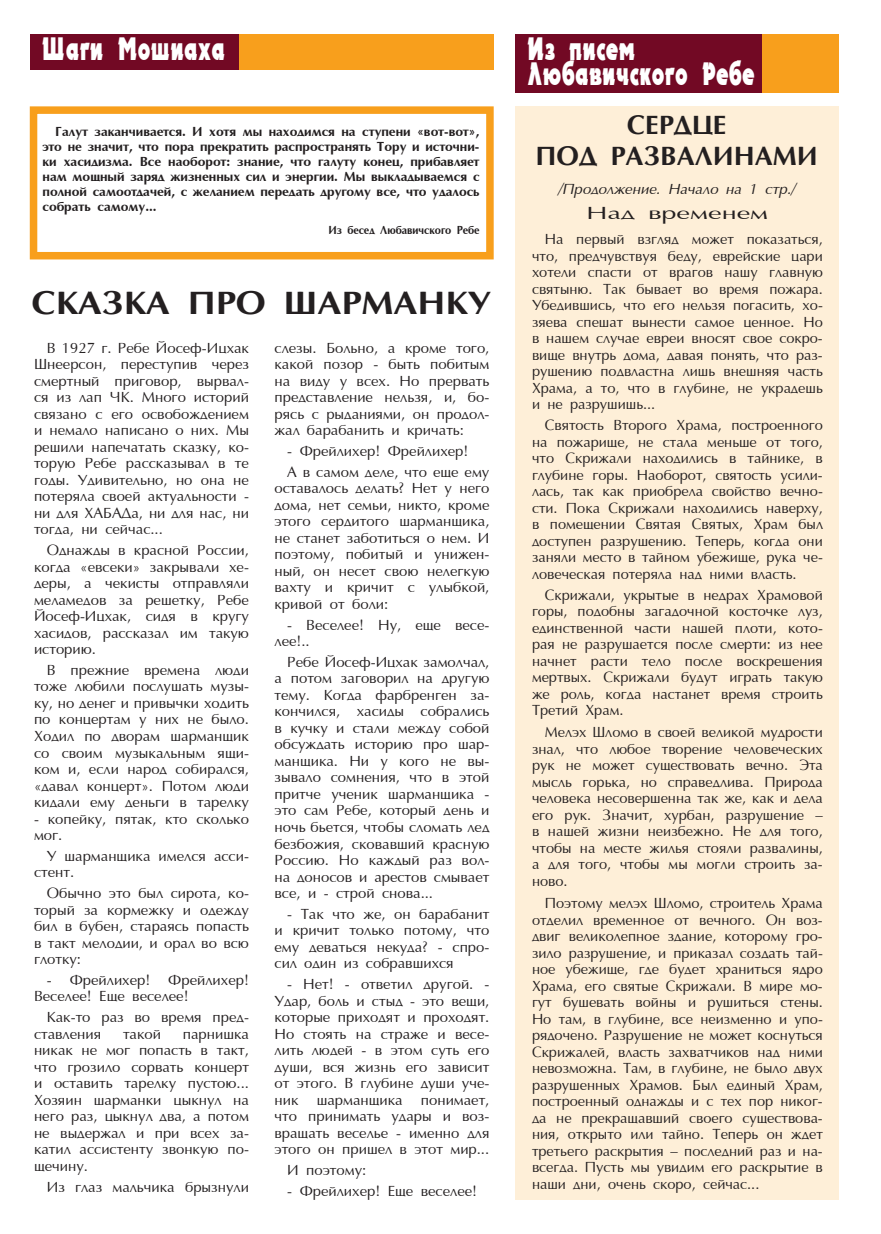
<style>
.page{position:relative;width:881px;height:1234px;background:#fff}
.page>*{position:absolute;margin:0;border:0;box-sizing:border-box;transform-origin:0 0}
.t1{font:700 33px "AG Opt Cyrillic";color:#231f20;scale:1.09 1}
.t2{font:31.5px/25.2px "Uk Electron";color:#fff;scale:.67 1}
.t3{font:700 27px/31.2px "AG Opt Cyrillic";color:#231f20;text-align:center}
.t4{font:18px "AG Opt Cyrillic Normal";color:#231f20;scale:1.5 1}
.t5{font:15px/16.5px "AG Opt Cyrillic Normal";color:#231f20;text-align:justify}
.t6{font:italic 15px "AG Opt Cyrillic Normal";color:#231f20}
.t7{font:700 13.5px/15px "AG Optima Cyr";color:#231f20;text-align:justify}
.t8{font:700 12px "AG Optima Cyr";color:#231f20;scale:.9 1}
</style>
<div class="page">
<div style="left:514px;top:34px;width:324px;height:58px;background:#f89f1c"></div>
<div style="left:514px;top:34px;width:247px;height:58px;background:#720924"></div>
<div style="left:30px;top:34px;width:463px;height:35px;background:#f89f1c"></div>
<div style="left:30px;top:34px;width:208px;height:35px;background:#720924"></div>
<div style="left:30px;top:106px;width:463px;height:153px;border:8px solid #f89f1c"></div>
<div style="left:514px;top:106px;width:324px;height:1093px;background:#feefd8"></div>
<h2 class="t2" style="left:43px;top:36px;width:275px">Шаги Мошиаха</h2>
<p class="t7" style="left:43px;top:125px;width:438px;text-indent:13px">Галут заканчивается. И хотя мы находимся на ступени «вот-вот», это не значит, что пора прекратить распространять Тору и источни&shy;ки хасидизма. Все наоборот: знание, что галуту конец, прибавляет нам мощный заряд жизненных сил и энергии. Мы выкладываемся с полной самоотдачей, с желанием передать другому все, что удалось собрать самому...</p>
<p class="t8" style="left:328px;top:223px;width:169px">Из бесед Любавичского Ребе</p>
<h1 class="t1" style="left:32px;top:284px;width:423px">СКАЗКА ПРО ШАРМАНКУ</h1>
<p class="t5" style="left:34px;top:340px;width:216px;text-indent:13px">В 1927 г. Ребе Йосеф-Ицхак Шнеерсон, переступив через смертный приговор, вырвал&shy;ся из лап ЧК. Много историй связано с его освобождением и немало написано о них. Мы решили напечатать сказку, ко&shy;торую Ребе рассказывал в те годы. Удивительно, но она не потеряла своей актуальности - ни для ХАБАДа, ни для нас, ни тогда, ни сейчас...</p>
<p class="t5" style="left:34px;top:542px;width:216px;text-indent:13px">Однажды в красной России, когда «евсеки» закрывали хе&shy;деры, а чекисты отправляли меламедов за решетку, Ребе Йосеф-Ицхак, сидя в кругу хасидов, рассказал им такую историю.</p>
<p class="t5" style="left:34px;top:662px;width:216px;text-indent:13px">В прежние времена люди тоже любили послушать музы&shy;ку, но денег и привычки ходить по концертам у них не было.<br>Ходил по дворам шарманщик со своим музыкальным ящи&shy;ком и, если народ собирался, «давал концерт». Потом люди кидали ему деньги в тарелку</p>
<p class="t5" style="left:34px;top:810px;width:216px">- копейку, пятак, кто сколько мог.</p>
<p class="t5" style="left:34px;top:848px;width:216px;text-indent:13px">У шарманщика имелся асси&shy;стент.</p>
<p class="t5" style="left:34px;top:885px;width:216px;text-indent:13px">Обычно это был сирота, ко&shy;торый за кормежку и одежду бил в бубен, стараясь попасть в такт мелодии, и орал во всю глотку:</p>
<p class="t5" style="left:34px;top:972px;width:216px;text-indent:13px">- Фрейлихер! Фрейлихер!<br>Веселее! Еще веселее!</p>
<p class="t5" style="left:34px;top:1009px;width:216px;text-indent:13px">Как-то раз во время пред&shy;ставления</p>
<p class="t5" style="left:123px;top:1025px;width:39px">такой</p>
<p class="t5" style="left:34px;top:1025px;width:216px;text-indent:149px">парнишка никак не мог попасть в такт, что грозило сорвать концерт и оставить тарелку пустою...<br>Хозяин шарманки цыкнул на него раз, цыкнул два, а потом не выдержал и при всех за&shy;катил ассистенту звонкую по&shy;щечину.</p>
<p class="t5" style="left:47px;top:1178px;width:203px">Из глаз мальчика брызнули</p>
<p class="t5" style="left:274px;top:340px;width:216px">слезы. Больно, а кроме того, какой позор - быть побитым на виду у всех. Но прервать представление нельзя, и, бо&shy;рясь с рыданиями, он продол&shy;жал барабанить и кричать:</p>
<p class="t5" style="left:287px;top:441px;width:203px;line-height:20.7px">- Фрейлихер! Фрейлихер!<br>А в самом деле, что еще ему</p>
<p class="t5" style="left:274px;top:480px;width:216px">оставалось делать? Нет у него дома, нет семьи, никто, кроме этого сердитого шарманщика, не станет заботиться о нем. И поэтому, побитый и унижен&shy;ный, он несет свою нелегкую вахту и кричит с улыбкой, кривой от боли:</p>
<p class="t5" style="left:274px;top:616px;width:216px;text-indent:13px">- Веселее! Ну, еще весе&shy;лее!..</p>
<p class="t5" style="left:274px;top:654px;width:216px;text-indent:13px">Ребе Йосеф-Ицхак замолчал, а потом заговорил на другую тему. Когда фарбренген за&shy;кончился, хасиды собрались в кучку и стали между собой обсуждать историю про шар&shy;манщика. Ни у кого не вы&shy;зывало сомнения, что в этой притче ученик шарманщика - это сам Ребе, который день и ночь бьется, чтобы сломать лед безбожия, сковавший красную Россию. Но каждый раз вол&shy;на доносов и арестов смывает все, и - строй снова...</p>
<p class="t5" style="left:274px;top:905px;width:216px;text-indent:13px">- Так что же, он барабанит и кричит только потому, что ему деваться некуда? - спро&shy;сил один из собравшихся</p>
<p class="t5" style="left:274px;top:976px;width:216px;text-indent:13px">- Нет! - ответил другой. - Удар, боль и стыд - это вещи, которые приходят и проходят.<br>Но стоять на страже и весе&shy;лить людей - в этом суть его души, вся жизнь его зависит от этого. В глубине души уче&shy;ник шарманщика понимает, что принимать удары и воз&shy;вращать веселье - именно для этого он пришел в этот мир...</p>
<p class="t5" style="left:287px;top:1161px;width:80px">И поэтому:</p>
<p class="t5" style="left:287px;top:1182px;width:191px">- Фрейлихер! Еще веселее!</p>
<h2 class="t2" style="left:527px;top:36px;width:341px">Из писем<br>Любавичского Ребе</h2>
<h3 class="t3" style="left:535px;top:110px;width:284px">СЕРДЦЕ<br>ПОД РАЗВАЛИНАМИ</h3>
<p class="t6" style="left:558px;top:181px;width:238px">/Продолжение. Начало на 1 стр./</p>
<p class="t4" style="left:586px;top:204px;width:123px">Над временем</p>
<p class="t5" style="left:531px;top:231px;width:292px;text-indent:13px">На первый взгляд может показаться, что, предчувствуя беду, еврейские цари хотели спасти от врагов нашу главную святыню. Так бывает во время пожара.<br>Убедившись, что его нельзя погасить, хо&shy;зяева спешат вынести самое ценное. Но в нашем случае евреи вносят свое сокро&shy;вище внутрь дома, давая понять, что раз&shy;рушению подвластна лишь внешняя часть Храма, а то, что в глубине, не украдешь и не разрушишь...</p>
<p class="t5" style="left:531px;top:417px;width:292px;text-indent:13px">Святость Второго Храма, построенного на пожарище, не стала меньше от того, что Скрижали находились в тайнике, в глубине горы. Наоборот, святость усили&shy;лась, так как приобрела свойство вечно&shy;сти. Пока Скрижали находились наверху, в помещении Святая Святых, Храм был доступен разрушению. Теперь, когда они заняли место в тайном убежище, рука че&shy;ловеческая потеряла над ними власть.</p>
<p class="t5" style="left:531px;top:586px;width:292px;text-indent:13px">Скрижали, укрытые в недрах Храмовой горы, подобны загадочной косточке луз, единственной части нашей плоти, кото&shy;рая не разрушается после смерти: из нее начнет расти тело после воскрешения мертвых. Скрижали будут играть такую же роль, когда настанет время строить Третий Храм.</p>
<p class="t5" style="left:531px;top:724px;width:292px;text-indent:13px">Мелэх Шломо в своей великой мудрости знал, что любое творение человеческих рук не может существовать вечно. Эта мысль горька, но справедлива. Природа человека несовершенна так же, как и дела его рук. Значит, хурбан, разрушение – в нашей жизни неизбежно. Не для того, чтобы на месте жилья стояли развалины, а для того, чтобы мы могли строить за&shy;ново.</p>
<p class="t5" style="left:531px;top:895px;width:292px;text-indent:13px">Поэтому мелэх Шломо, строитель Храма отделил временное от вечного. Он воз&shy;двиг великолепное здание, которому гро&shy;зило разрушение, и приказал создать тай&shy;ное убежище, где будет храниться ядро Храма, его святые Скрижали. В мире мо&shy;гут бушевать войны и рушиться стены.<br>Но там, в глубине, все неизменно и упо&shy;рядочено. Разрушение не может коснуться Скрижалей, власть захватчиков над ними невозможна. Там, в глубине, не было двух разрушенных Храмов. Был единый Храм, построенный однажды и с тех пор никог&shy;да не прекращавший своего существова&shy;ния, открыто или тайно. Теперь он ждет третьего раскрытия – последний раз и на&shy;всегда. Пусть мы увидим его раскрытие в наши дни, очень скоро, сейчас...</p>
</div>
